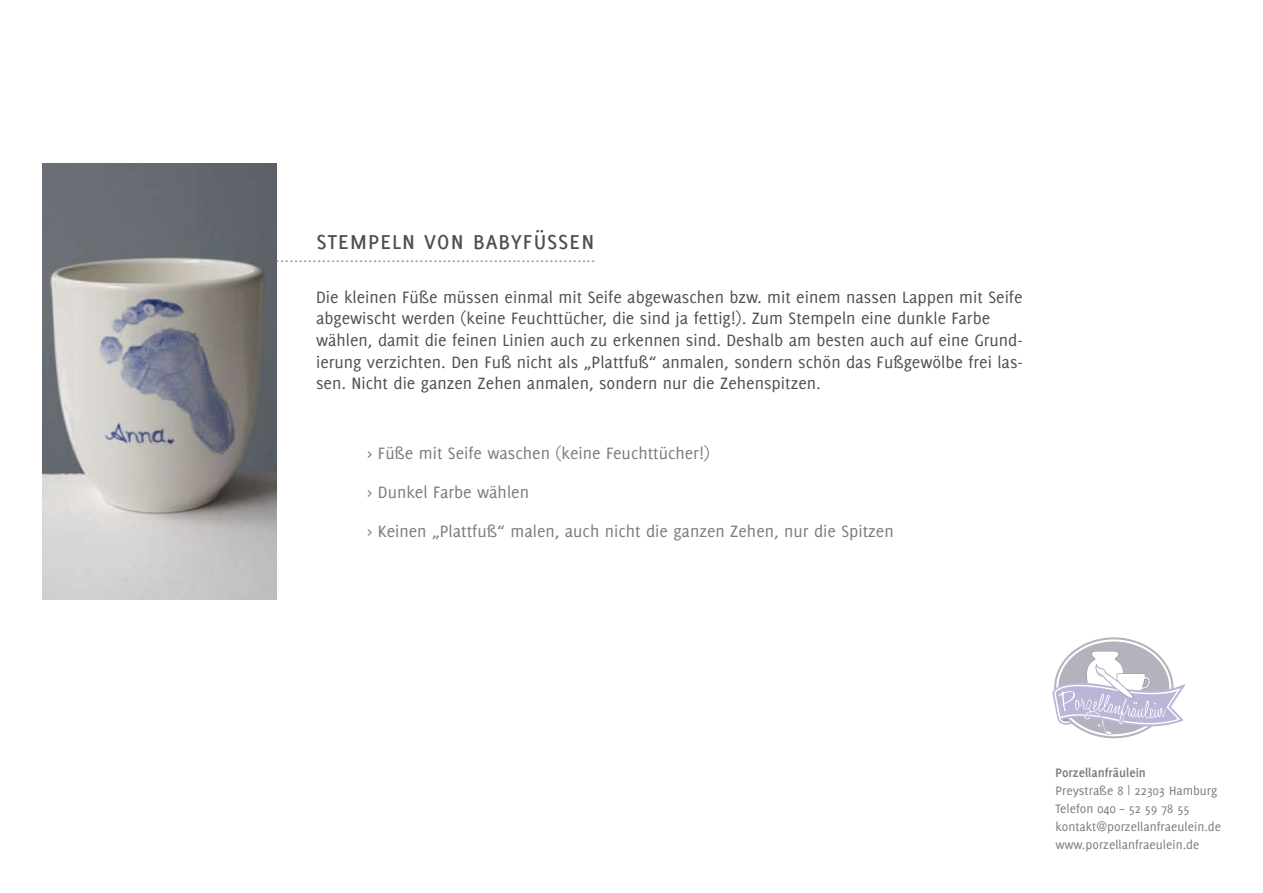
<style>
.page{position:relative;width:1263px;height:893px;background:#fff}
.page>*{position:absolute;margin:0;border:0;box-sizing:border-box;transform-origin:0 0}
.t1{font:27px "Delicious Small Caps";color:#4e4d51}
.t2{font:18px/21.6px "Delicious";color:#4e4d51}
.t3{font:18px/39px "Delicious";color:#7a7a81}
.t4{font:18px "Delicious";color:#a1a1ab}
.t5{font:13.5px/18px "Delicious";color:#7a7a81}
.t6{font:700 13.5px "Delicious";color:#7a7a81}
</style>
<div class="page">
<svg style="left:1052px;top:637px;width:134px;height:101px"></svg>
<img style="left:43px;top:164px;width:233px;height:436px">
<h1 class="t1" style="left:316px;top:225px;width:280px">stempeln von babyfüssen</h1>
<p class="t4" style="left:243px;top:246px;width:354px">............................................................................</p>
<p class="t2" style="left:316px;top:286px;width:708px">Die kleinen Füße müssen einmal mit Seife abgewaschen bzw. mit einem nassen Lappen mit Seife abgewischt werden (keine Feuchttücher, die sind ja fettig!). Zum Stempeln eine dunkle Farbe wählen, damit die feinen Linien auch zu erkennen sind. Deshalb am besten auch auf eine Grund&shy;ierung verzichten. Den Fuß nicht als „Plattfuß“ anmalen, sondern schön das Fußgewölbe frei las&shy;sen. Nicht die ganzen Zehen anmalen, sondern nur die Zehenspitzen.</p>
<p class="t3" style="left:367px;top:434px;width:528px">&gt; Füße mit Seife waschen (keine Feuchttücher!)<br>&gt; Dunkel Farbe wählen<br>&gt; Keinen „Plattfuß“ malen, auch nicht die ganzen Zehen, nur die Spitzen</p>
<p class="t6" style="left:1055px;top:764px;width:92px">Porzellanfräulein</p>
<p class="t5" style="left:1055px;top:781px;width:167px">Preystraße 8 | 22303 Hamburg<br>Telefon 040 – 52 59 78 55 kontakt@porzellanfraeulein.de www.porzellanfraeulein.de</p>
</div>
